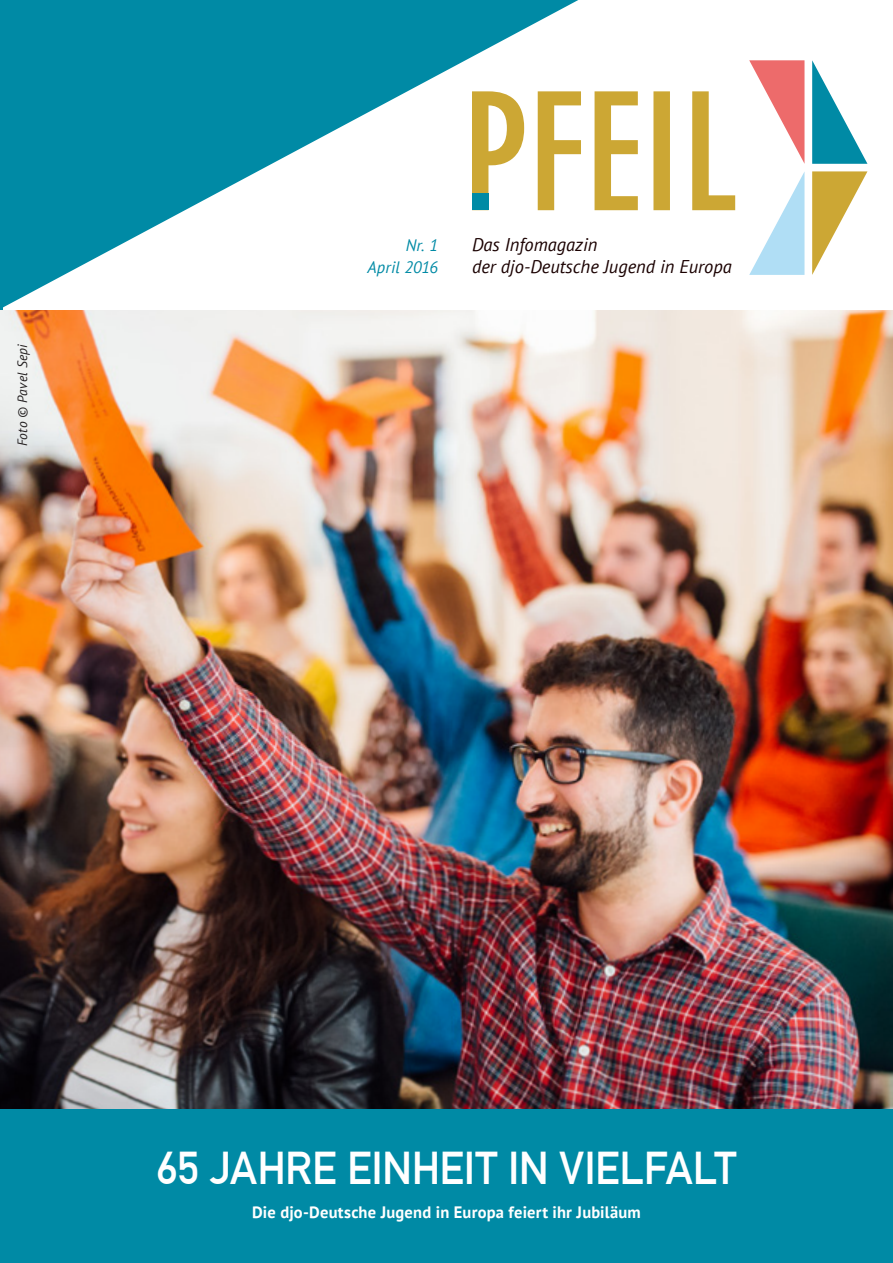
<style>
.page{position:relative;width:893px;height:1263px;background:#fff}
.page>*{position:absolute;margin:0;border:0;box-sizing:border-box;transform-origin:0 0}
.t1{font:45px "DIN Mittelschrift Std";letter-spacing:-.005em;color:#fff}
.t2{font:italic 18.45px/21.9px "PT Sans";color:#1a0000}
.t3{font:700 16.5px "PT Sans";letter-spacing:.01em;color:#fff}
.t4{font:italic 16.5px/21.9px "PT Sans";letter-spacing:.005em;color:#008aa5;text-align:right}
.t5{font:italic 13.5px "PT Sans";letter-spacing:.02em;color:#231f20}
</style>
<div class="page">
<img style="left:0;top:309px;width:893px;height:801px">
<div style="left:0;top:1110px;width:893px;height:153px;background:#008aa5"></div>
<svg style="left:2px;top:0;width:576px;height:309px;fill:#008aa5"></svg>
<svg style="left:472px;top:91px;width:263px;height:119px"></svg>
<svg style="left:812px;top:60px;width:55px;height:104px"></svg>
<svg style="left:812px;top:171px;width:55px;height:104px"></svg>
<svg style="left:749px;top:60px;width:55px;height:103px"></svg>
<svg style="left:749px;top:173px;width:55px;height:102px"></svg>
<div style="left:472px;top:194px;width:16px;height:16px;background:#008aa5"></div>
<hr style="left:0;top:0;width:2px;height:309px;background:#008aa5">
<p class="t5" style="left:13px;top:446px;width:104px;rotate:-90deg">Foto © Pavel Sepi</p>
<p class="t4" style="left:367px;top:234px;width:72px">Nr. 1<br>April 2016</p>
<p class="t2" style="left:472px;top:233px;width:261px">Das Infomagazin<br>der djo-Deutsche Jugend in Europa</p>
<h1 class="t1" style="left:156px;top:1152px;width:582px">65 JAHRE EINHEIT IN VIELFALT</h1>
<p class="t3" style="left:252px;top:1201px;width:390px">Die djo-Deutsche Jugend in Europa feiert ihr Jubiläum</p>
</div>
